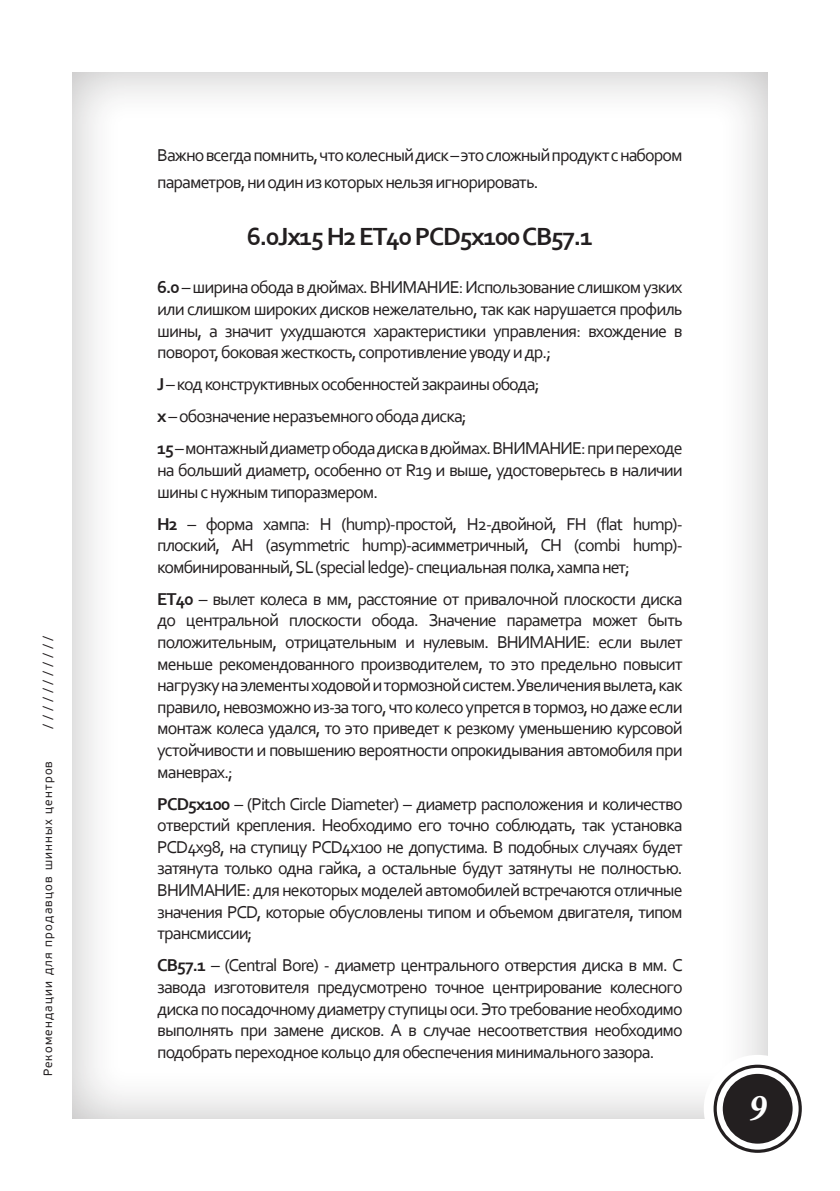
<style>
.page{position:relative;width:840px;height:1191px;background:#fff}
.page>*{position:absolute;margin:0;border:0;box-sizing:border-box;transform-origin:0 0}
.t1{font:italic 700 condensed 38px "Minion Pro";color:#fff}
.t2{font:700 26px "Corbel";letter-spacing:-.05em;color:#231f20}
.t3{font:18px/21.6px "Corbel";letter-spacing:-.05em;color:#231f20;text-align:justify}
.t4{font:12px "PF Beau Sans Pro";letter-spacing:.1em;color:#231f20}
.s1{font-weight:700}
</style>
<div class="page">
<div style="left:71px;top:69px;width:698px;height:1050px;background:#231f20;opacity:.3"></div>
<div style="left:703px;top:1054px;width:108px;height:108px;background:#fff;border-radius:50%"></div>
<svg style="left:713px;top:1064px;width:88px;height:88px;background:#433f40"></svg>
<div style="left:716px;top:1067px;width:82px;height:82px;border:6px solid #fff;border-radius:50%"></div>
<p class="t4" style="left:41px;top:728px;width:95px;rotate:-90deg">///////////</p>
<p class="t4" style="left:41px;top:1076px;width:317px;rotate:-90deg">Рекомендации для продавцов шинных центров</p>
<p class="t3" style="left:157px;top:142px;width:526px;line-height:26.4px">Важно всегда помнить, что колесный диск – это сложный продукт с набором параметров, ни один из которых нельзя игнорировать.</p>
<p class="t2" style="left:246px;top:221px;width:347px">6.0Jx15 H2 ET40 PCD5x100 CB57.1</p>
<p class="t3" style="left:157px;top:276px;width:526px"><span class="s1">6.0</span> – ширина обода в дюймах. ВНИМАНИЕ: Использование слишком узких или слишком широких дисков нежелательно, так как нарушается профиль шины, а значит ухудшаются характеристики управления: вхождение в поворот, боковая жесткость, сопротивление уводу и др.;</p>
<p class="t3" style="left:157px;top:373px;width:383px"><span class="s1">J</span> – код конструктивных особенностей закраины обода;</p>
<p class="t3" style="left:157px;top:405px;width:311px"><span class="s1">x</span> – обозначение неразъемного обода диска;</p>
<p class="t3" style="left:157px;top:437px;width:526px"><span class="s1">15</span> – монтажный диаметр обода диска в дюймах. ВНИМАНИЕ: при переходе на больший диаметр, особенно от R19 и выше, удостоверьтесь в наличии шины с нужным типоразмером.</p>
<p class="t3" style="left:157px;top:512px;width:526px"><span class="s1">H2</span> – форма хампа: H (hump)-простой, H2-двойной, FH (flat hump)- плоский, AH (asymmetric hump)-асимметричный, CH (combi hump)- комбинированный, SL (special ledge)- специальная полка, хампа нет;</p>
<p class="t3" style="left:157px;top:587px;width:526px"><span class="s1">ET40</span> – вылет колеса в мм, расстояние от привалочной плоскости диска до центральной плоскости обода. Значение параметра может быть положительным, отрицательным и нулевым. ВНИМАНИЕ: если вылет меньше рекомендованного производителем, то это предельно повысит нагрузку на элементы ходовой и тормозной систем. Увеличения вылета, как правило, невозможно из-за того, что колесо упрется в тормоз, но даже если монтаж колеса удался, то это приведет к резкому уменьшению курсовой устойчивости и повышению вероятности опрокидывания автомобиля при маневрах.;</p>
<p class="t3" style="left:157px;top:792px;width:526px"><span class="s1">PCD5x100</span> – (Pitch Circle Diameter) – диаметр расположения и количество отверстий крепления. Необходимо его точно соблюдать, так установка PCD4x98, на ступицу PCD4x100 не допустима. В подобных случаях будет затянута только одна гайка, а остальные будут затянуты не полностью.<br>ВНИМАНИЕ: для некоторых моделей автомобилей встречаются отличные значения PCD, которые обусловлены типом и объемом двигателя, типом трансмиссии;</p>
<p class="t3" style="left:157px;top:954px;width:526px"><span class="s1">CB57.1</span> – (Central Bore) - диаметр центрального отверстия диска в мм. С завода изготовителя предусмотрено точное центрирование колесного диска по посадочному диаметру ступицы оси. Это требование необходимо выполнять при замене дисков. А в случае несоответствия необходимо подобрать переходное кольцо для обеспечения минимального зазора.</p>
<p class="t1" style="left:748px;top:1081px;width:19px">9</p>
</div>
